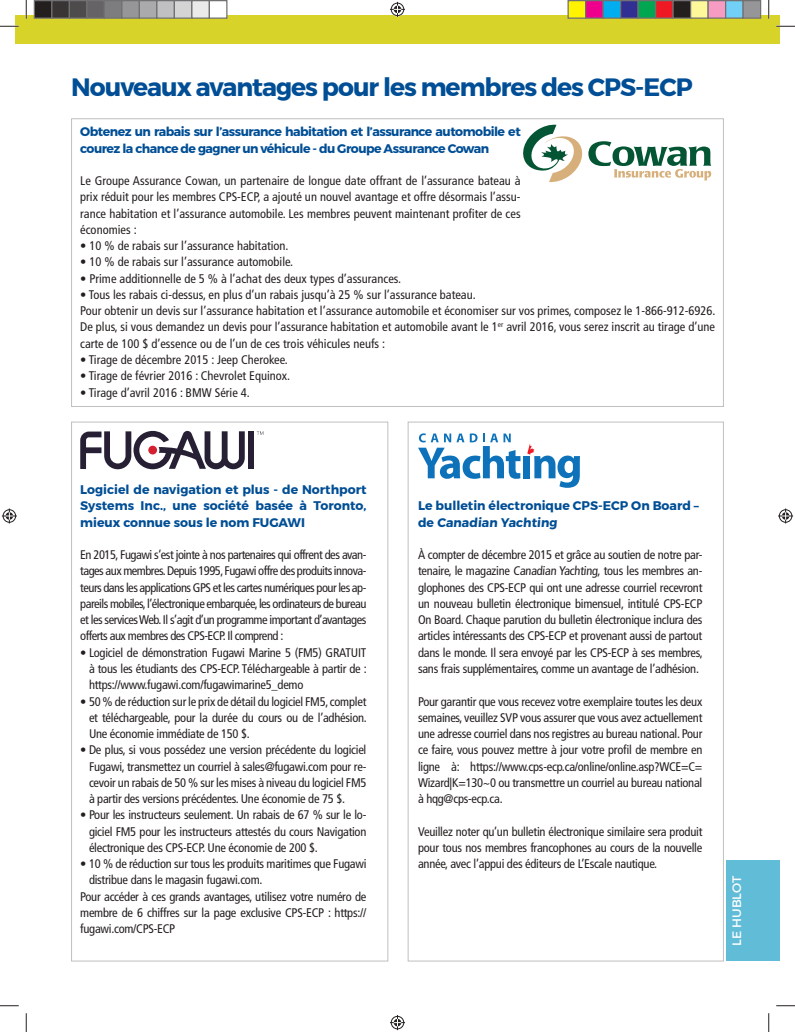
<style>
.page{position:relative;width:795px;height:1032px;background:#fff}
.page>*{position:absolute;margin:0;border:0;box-sizing:border-box;transform-origin:0 0}
.t1{font:700 25px "Montserrat";letter-spacing:-.04em;color:#004e95}
.t2{font:condensed 12.5px/16.2px "Frutiger";letter-spacing:-.02em;color:#241f1f;text-align:justify}
.t3{font:condensed 12.5px/16.2px "Frutiger";color:#241f1f}
.t4{font:700 12.5px/16.2px "Montserrat";letter-spacing:-.04em;color:#004e95}
.t5{font:700 12.5px/16.2px "Montserrat";color:#004e95}
.t6{font:12.5px "Montserrat";color:#fff}
</style>
<div class="page">
<div style="left:15px;top:15px;width:11px;height:28px;background:#d7d328"></div>
<div style="left:26px;top:15px;width:754px;height:28px;background:#d7d328"></div>
<div style="left:726px;top:860px;width:54px;height:101px;background:#61bcd8"></div>
<svg style="left:523px;top:124px;width:188px;height:58px"></svg>
<svg style="left:418px;top:433px;width:102px;height:45px"></svg>
<div style="left:523px;top:456px;width:7px;height:22px;background:#0d72ba"></div>
<svg style="left:527px;top:443px;width:53px;height:44px"></svg>
<div style="left:248px;top:431px;width:6px;height:38px;background:#272035"></div>
<svg style="left:257px;top:431px;width:6px;height:3px"></svg>
<svg style="left:80px;top:431px;width:165px;height:38px"></svg>
<svg style="left:0;top:25px;width:19px;height:2px"></svg>
<svg style="left:776px;top:25px;width:19px;height:2px"></svg>
<svg style="left:0;top:1005px;width:19px;height:1px"></svg>
<svg style="left:776px;top:1005px;width:19px;height:1px"></svg>
<svg style="left:25px;top:0;width:2px;height:19px"></svg>
<svg style="left:25px;top:1013px;width:2px;height:18px"></svg>
<svg style="left:768px;top:0;width:2px;height:19px"></svg>
<svg style="left:768px;top:1013px;width:2px;height:18px"></svg>
<svg style="left:390px;top:2px;width:15px;height:15px"></svg>
<svg style="left:390px;top:1015px;width:15px;height:14px"></svg>
<svg style="left:2px;top:508px;width:15px;height:15px"></svg>
<svg style="left:778px;top:508px;width:15px;height:15px"></svg>
<div style="left:34px;top:1px;width:18px;height:17px;background:#241f1f"></div>
<div style="left:34px;top:0;width:18px;height:19px;border:1px solid #717072"></div>
<div style="left:52px;top:1px;width:17px;height:17px;background:#393535"></div>
<div style="left:51px;top:0;width:19px;height:19px;border:1px solid #717072"></div>
<div style="left:69px;top:1px;width:18px;height:17px;background:#4e4b4c"></div>
<div style="left:69px;top:0;width:19px;height:19px;border:1px solid #717072"></div>
<div style="left:87px;top:1px;width:17px;height:17px;background:#656365"></div>
<div style="left:86px;top:0;width:19px;height:19px;border:1px solid #717072"></div>
<div style="left:104px;top:1px;width:18px;height:17px;background:#7d7c7e"></div>
<div style="left:104px;top:0;width:18px;height:19px;border:1px solid #717072"></div>
<div style="left:122px;top:1px;width:17px;height:17px;background:#969698"></div>
<div style="left:121px;top:0;width:19px;height:19px;border:1px solid #717072"></div>
<div style="left:139px;top:1px;width:18px;height:17px;background:#aaaaac"></div>
<div style="left:139px;top:0;width:19px;height:19px;border:1px solid #717072"></div>
<div style="left:157px;top:1px;width:17px;height:17px;background:#c0bfc1"></div>
<div style="left:156px;top:0;width:19px;height:19px;border:1px solid #717072"></div>
<div style="left:174px;top:1px;width:18px;height:17px;background:#d5d4d5"></div>
<div style="left:174px;top:0;width:18px;height:19px;border:1px solid #717072"></div>
<div style="left:192px;top:1px;width:17px;height:17px;background:#ebeaea"></div>
<div style="left:191px;top:0;width:19px;height:19px;border:1px solid #717072"></div>
<div style="left:209px;top:1px;width:18px;height:17px;background:#fff"></div>
<div style="left:209px;top:0;width:19px;height:19px;border:1px solid #717072"></div>
<div style="left:568px;top:1px;width:18px;height:17px;background:#fff300"></div>
<div style="left:568px;top:0;width:18px;height:19px;border:1px solid #717072"></div>
<div style="left:586px;top:1px;width:17px;height:17px;background:#ee008c"></div>
<div style="left:585px;top:0;width:19px;height:19px;border:1px solid #717072"></div>
<div style="left:603px;top:1px;width:18px;height:17px;background:#00aeef"></div>
<div style="left:602px;top:0;width:19px;height:19px;border:1px solid #717072"></div>
<div style="left:621px;top:1px;width:17px;height:17px;background:#313092"></div>
<div style="left:620px;top:0;width:19px;height:19px;border:1px solid #717072"></div>
<div style="left:638px;top:1px;width:18px;height:17px;background:#00a650"></div>
<div style="left:638px;top:0;width:18px;height:19px;border:1px solid #717072"></div>
<div style="left:656px;top:1px;width:17px;height:17px;background:#ef1923"></div>
<div style="left:655px;top:0;width:19px;height:19px;border:1px solid #717072"></div>
<div style="left:673px;top:1px;width:18px;height:17px;background:#241f1f"></div>
<div style="left:672px;top:0;width:19px;height:19px;border:1px solid #717072"></div>
<div style="left:691px;top:1px;width:17px;height:17px;background:#fff89a"></div>
<div style="left:690px;top:0;width:19px;height:19px;border:1px solid #717072"></div>
<div style="left:708px;top:1px;width:18px;height:17px;background:#f69bc2"></div>
<div style="left:708px;top:0;width:18px;height:19px;border:1px solid #717072"></div>
<div style="left:726px;top:1px;width:17px;height:17px;background:#72d0f6"></div>
<div style="left:725px;top:0;width:19px;height:19px;border:1px solid #717072"></div>
<div style="left:743px;top:1px;width:18px;height:17px;background:#969698"></div>
<div style="left:742px;top:0;width:19px;height:19px;border:1px solid #717072"></div>
<h1 class="t1" style="left:71px;top:71px;width:623px">Nouveaux avantages pour les membres des CPS-ECP</h1>
<p class="t4" style="left:80px;top:124px;width:442px">Obtenez un rabais sur l’assurance habitation et l’assurance automobile et courez la chance de gagner un véhicule - du Groupe Assurance Cowan</p>
<p class="t2" style="left:80px;top:173px;width:442px">Le Groupe Assurance Cowan, un partenaire de longue date offrant de l’assurance bateau à prix réduit pour les membres CPS-ECP, a ajouté un nouvel avantage et offre désormais l’assu&shy;rance habitation et l’assurance automobile. Les membres peuvent maintenant profiter de ces économies :</p>
<p class="t3" style="left:80px;top:238px;width:210px">• 10 % de rabais sur l’assurance habitation.</p>
<p class="t3" style="left:80px;top:254px;width:215px">• 10 % de rabais sur l’assurance automobile.</p>
<p class="t3" style="left:80px;top:270px;width:322px">• Prime additionnelle de 5 % à l’achat des deux types d’assurances.</p>
<p class="t3" style="left:80px;top:286px;width:637px">• Tous les rabais ci-dessus, en plus d’un rabais jusqu’à 25 % sur l’assurance bateau.<br>Pour obtenir un devis sur l’assurance habitation et l’assurance automobile et économiser sur vos primes, composez le 1-866-912-6926.<br>De plus, si vous demandez un devis pour l’assurance habitation et automobile avant le 1<sup>er</sup> avril 2016, vous serez inscrit au tirage d’une carte de 100 $ d’essence ou de l’un de ces trois véhicules neufs :</p>
<p class="t3" style="left:80px;top:351px;width:209px">• Tirage de décembre 2015 : Jeep Cherokee.</p>
<p class="t3" style="left:80px;top:368px;width:211px">• Tirage de février 2016 : Chevrolet Equinox.</p>
<p class="t3" style="left:80px;top:384px;width:171px">• Tirage d’avril 2016 : BMW Série 4.</p>
<p class="t4" style="left:80px;top:481px;width:288px;text-align:justify">Logiciel de navigation et plus - de Northport Systems Inc., une société basée à Toronto, mieux connue sous le nom FUGAWI</p>
<p class="t2" style="left:80px;top:546px;width:288px">En 2015, Fugawi s’est jointe à nos partenaires qui offrent des avan&shy;tages aux membres. Depuis 1995, Fugawi offre des produits innova&shy;teurs dans les applications GPS et les cartes numériques pour les ap&shy;pareils mobiles, l’électronique embarquée, les ordinateurs de bureau et les services Web. Il s’agit d’un programme important d’avantages offerts aux membres des CPS-ECP. Il comprend :</p>
<p class="t2" style="left:89px;top:644px;width:279px;text-indent:-9px">• Logiciel de démonstration Fugawi Marine 5 (FM5) GRATUIT à tous les étudiants des CPS-ECP. Téléchargeable à partir de : https://www.fugawi.com/fugawimarine5_demo</p>
<p class="t2" style="left:89px;top:693px;width:279px;text-indent:-9px">• 50 % de réduction sur le prix de détail du logiciel FM5, complet et téléchargeable, pour la durée du cours ou de l’adhésion.<br>Une économie immédiate de 150 $.</p>
<p class="t2" style="left:89px;top:741px;width:279px;text-indent:-9px">• De plus, si vous possédez une version précédente du logiciel Fugawi, transmettez un courriel à sales@fugawi.com pour re&shy;cevoir un rabais de 50 % sur les mises à niveau du logiciel FM5 à partir des versions précédentes. Une économie de 75 $.</p>
<p class="t2" style="left:89px;top:806px;width:279px;text-indent:-9px">• Pour les instructeurs seulement. Un rabais de 67 % sur le lo&shy;giciel FM5 pour les instructeurs attestés du cours Navigation électronique des CPS-ECP. Une économie de 200 $.</p>
<p class="t2" style="left:80px;top:855px;width:288px">• 10 % de réduction sur tous les produits maritimes que Fugawi</p>
<p class="t2" style="left:89px;top:871px;width:175px">distribue dans le magasin fugawi.com.</p>
<p class="t2" style="left:80px;top:888px;width:288px">Pour accéder à ces grands avantages, utilisez votre numéro de</p>
<p class="t2" style="left:80px;top:904px;width:288px">membre de 6 chiffres sur la page exclusive CPS-ECP : https://</p>
<p class="t2" style="left:80px;top:920px;width:97px">fugawi.com/CPS-ECP</p>
<p class="t5" style="left:418px;top:498px;width:282px">Le bulletin électronique CPS-ECP On Board – de Canadian Yachting</p>
<p class="t2" style="left:418px;top:546px;width:286px">À compter de décembre 2015 et grâce au soutien de notre par&shy;tenaire, le magazine Canadian Yachting, tous les membres an&shy;glophones des CPS-ECP qui ont une adresse courriel recevront un nouveau bulletin électronique bimensuel, intitulé CPS-ECP On Board. Chaque parution du bulletin électronique inclura des articles intéressants des CPS-ECP et provenant aussi de partout dans le monde. Il sera envoyé par les CPS-ECP à ses membres, sans frais supplémentaires, comme un avantage de l’adhésion.</p>
<p class="t2" style="left:418px;top:693px;width:286px">Pour garantir que vous recevez votre exemplaire toutes les deux semaines, veuillez SVP vous assurer que vous avez actuellement une adresse courriel dans nos registres au bureau national. Pour ce faire, vous pouvez mettre à jour votre profil de membre en ligne à: https://www.cps-ecp.ca/online/online.asp?WCE=C= Wizard|K=130~0 ou transmettre un courriel au bureau national à hqg@cps-ecp.ca.</p>
<p class="t2" style="left:418px;top:823px;width:286px">Veuillez noter qu’un bulletin électronique similaire sera produit pour tous nos membres francophones au cours de la nouvelle année, avec l’appui des éditeurs de L’Escale nautique.</p>
<p class="t6" style="left:729px;top:945px;width:72px;rotate:-90deg">LE HUBLOT</p>
</div>
